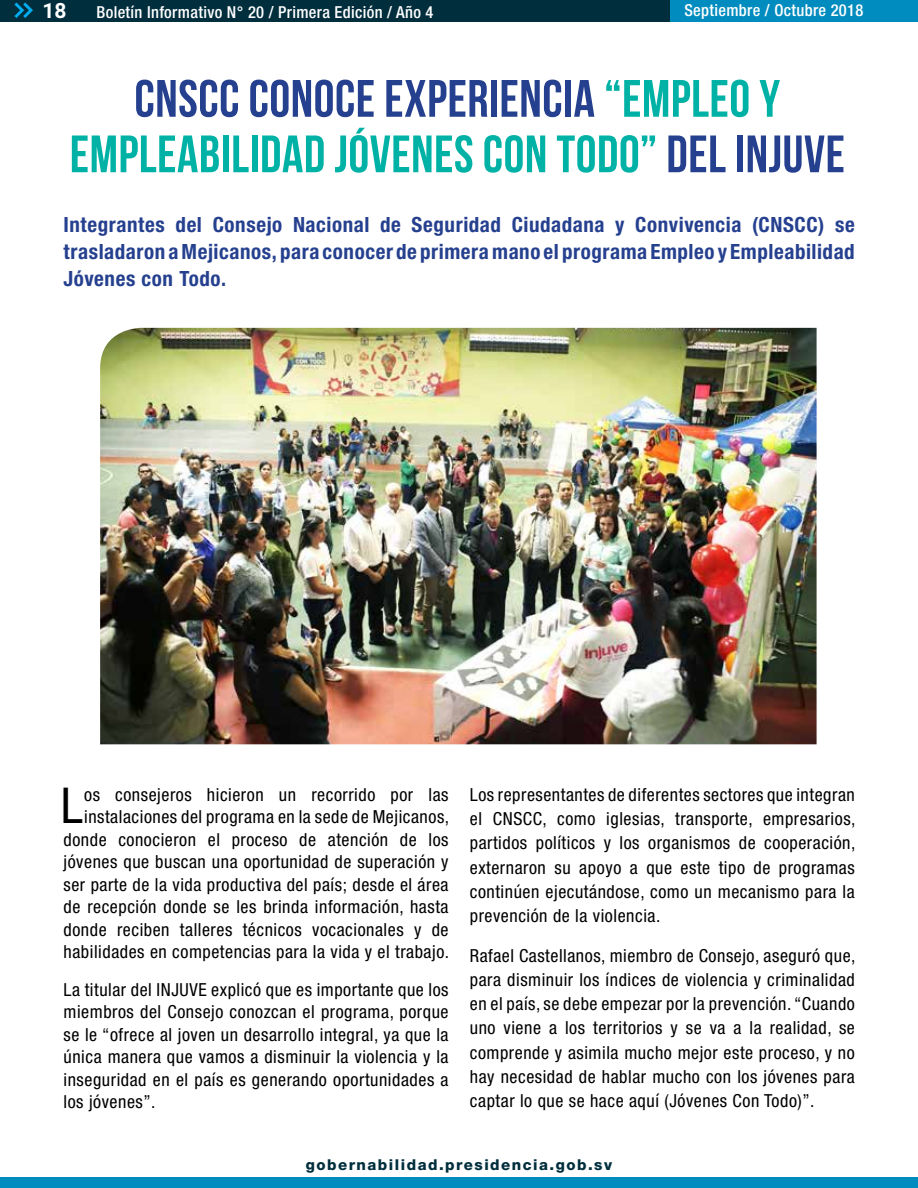
<style>
.page{position:relative;width:918px;height:1188px;background:#fff}
.page>*{position:absolute;margin:0;border:0;box-sizing:border-box;transform-origin:0 0}
.t1{font:700 52.5px/55.5px "Bebas Neue";letter-spacing:.01em;color:#00b2a6;text-align:center}
.t2{font:condensed 49.5px "Helvetica Neue";color:#000}
.t3{font:700 condensed 21px/27px "Helvetica Neue";letter-spacing:.03em;color:#25408f;text-align:justify}
.t4{font:700 21px "Roboto";color:#fff}
.t5{font:condensed 18px/22.5px "Helvetica Neue";letter-spacing:.03em;color:#000;text-align:justify}
.t6{font:500 condensed 16.5px "Helvetica Neue";letter-spacing:.02em;color:#fff}
.t7{font:800 15px "Helvetica Neue";letter-spacing:.1em;color:#002e3d}
.s1{color:#25408f}
</style>
<div class="page">
<div style="left:0;top:0;width:729px;height:21px;background:#002e3d"></div>
<div style="left:671px;top:0;width:247px;height:21px;background:#008cbe"></div>
<svg style="left:14px;top:2px;width:19px;height:16px"></svg>
<div style="left:0;top:1178px;width:918px;height:10px;background:#008cbe"></div>
<img style="left:100px;top:328px;width:717px;height:416px">
<p class="t4" style="left:43px;top:-4px;width:26px">18</p>
<p class="t6" style="left:97px;top:2px;width:339px">Boletín Informativo N° 20 / Primera Edición / Año 4</p>
<p class="t6" style="left:684px;top:1px;width:180px">Septiembre / Octubre 2018</p>
<h1 class="t1" style="left:70px;top:70px;width:777px"><span class="s1">CNSCC CONOCE EXPERIENCIA</span> “EMPLEO Y<br>EMPLEABILIDAD JÓVENES CON TODO” <span class="s1">DEL INJUVE</span></h1>
<p class="t3" style="left:64px;top:211px;width:793px">Integrantes del Consejo Nacional de Seguridad Ciudadana y Convivencia (CNSCC) se trasladaron a Mejicanos, para conocer de primera mano el programa Empleo y Empleabilidad Jóvenes con Todo.</p>
<h2 class="t2" style="left:61px;top:777px;width:23px">L</h2>
<p class="t5" style="left:64px;top:783px;width:387px;text-align:right">os consejeros hicieron un recorrido por las instalaciones del programa en la sede de Mejicanos, donde conocieron el proceso de atención de los jóvenes que buscan una oportunidad de superación y ser parte de la vida productiva del país; desde el área de recepción donde se les brinda información, hasta donde reciben talleres técnicos vocacionales y de habilidades en competencias para la vida y el trabajo.</p>
<p class="t5" style="left:64px;top:978px;width:387px">La titular del INJUVE explicó que es importante que los miembros del Consejo conozcan el programa, porque se le “ofrece al joven un desarrollo integral, ya que la única manera que vamos a disminuir la violencia y la inseguridad en el país es generando oportunidades a los jóvenes”.</p>
<p class="t5" style="left:470px;top:782px;width:387px;line-height:24.3px">Los representantes de diferentes sectores que integran el CNSCC, como iglesias, transporte, empresarios, partidos políticos y los organismos de cooperación, externaron su apoyo a que este tipo de programas continúen ejecutándose, como un mecanismo para la prevención de la violencia.</p>
<p class="t5" style="left:470px;top:943px;width:387px;line-height:24.3px">Rafael Castellanos, miembro de Consejo, aseguró que, para disminuir los índices de violencia y criminalidad en el país, se debe empezar por la prevención. “Cuando uno viene a los territorios y se va a la realidad, se comprende y asimila mucho mejor este proceso, y no hay necesidad de hablar mucho con los jóvenes para captar lo que se hace aquí (Jóvenes Con Todo)”.</p>
<p class="t7" style="left:306px;top:1156px;width:308px">gobernabilidad.presidencia.gob.sv</p>
</div>
